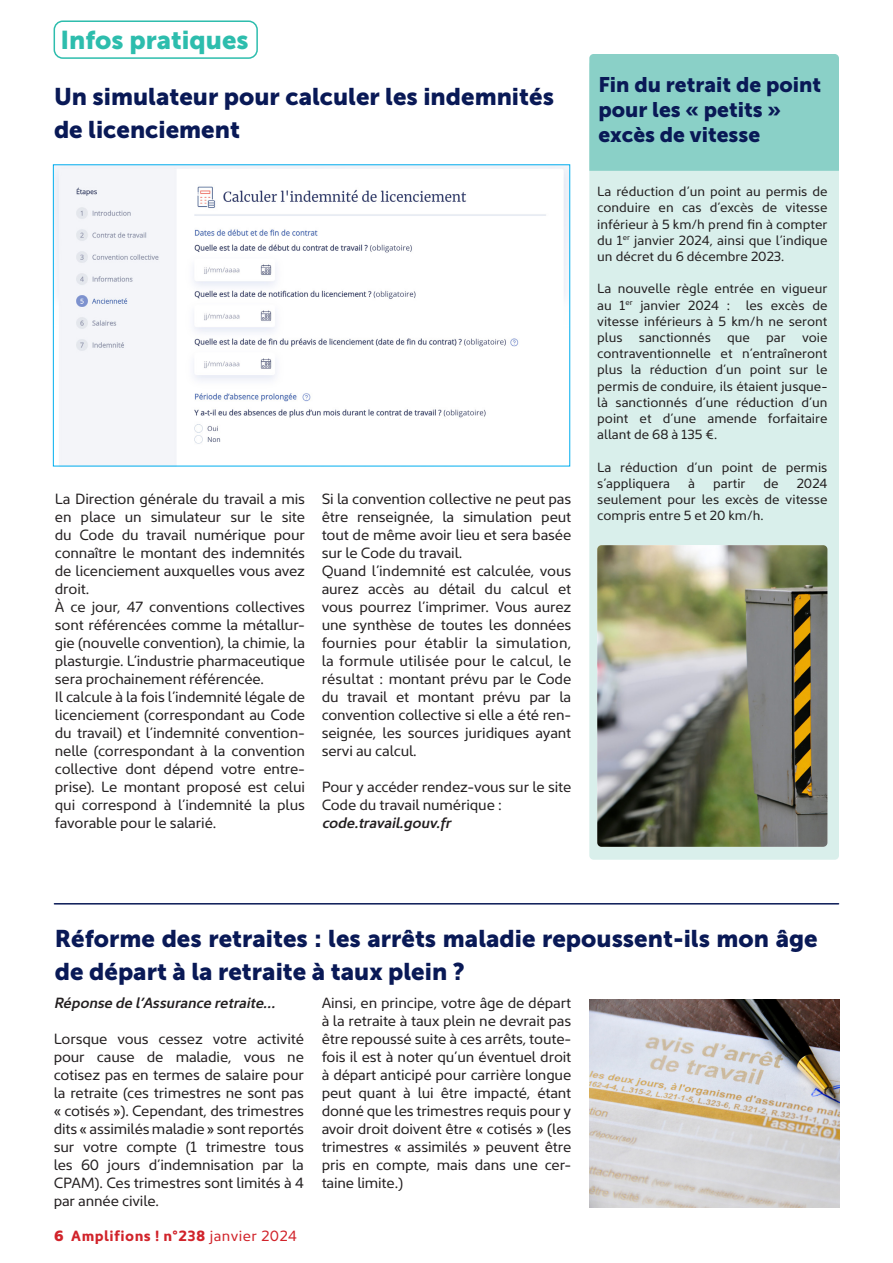
<style>
.page{position:relative;width:893px;height:1263px;background:#fff}
.page>*{position:absolute;margin:0;border:0;box-sizing:border-box;transform-origin:0 0}
.t1{font:25.65px "Museo Sans 900";color:#2dbdad}
.t2{font:24px/33px "Museo Sans 900";color:#091956}
.t3{font:21px/25.2px "Museo Sans 900";color:#091956}
.t4{font:15px/18px "Kyrial Sans Pro";letter-spacing:-.01em;color:#231f20;text-align:justify}
.t5{font:italic 600 15px "Kyrial Sans Pro";letter-spacing:-.01em;color:#231f20}
.t6{font:700 15px "Kyrial Sans Pro";letter-spacing:.03em;color:#d1232a}
.t7{font:13.5px/16.2px "Kyrial Sans Pro";color:#231f20;text-align:justify}
.s1{font-weight:900}
.s2{font-weight:400}
</style>
<div class="page">
<div style="left:589px;top:60px;width:250px;height:800px;background:#d9efeb;border-radius:4px"></div>
<div style="left:589px;top:54px;width:250px;height:117px;background:#8ad0c7"></div>
<div style="left:54px;top:20px;width:204px;height:39px;border:2px solid #2dbdad;border-radius:9px"></div>
<hr style="left:54px;top:903px;width:784px;height:1px;background:#091956">
<img style="left:55px;top:167px;width:513px;height:297px">
<img style="left:589px;top:1000px;width:250px;height:207px">
<img style="left:597px;top:545px;width:230px;height:302px">
<p class="t1" style="left:60px;top:25px;width:190px">Infos pratiques</p>
<p class="t2" style="left:54px;top:80px;width:501px">Un simulateur pour calculer les indemnités de licenciement</p>
<p class="t3" style="left:598px;top:72px;width:224px">Fin du retrait de point pour les « petits » excès de vitesse</p>
<p class="t4" style="left:55px;top:489px;width:252px">La Direction générale du travail a mis en place un simulateur sur le site du Code du travail numérique pour connaître le montant des indemnités de licenciement auxquelles vous avez droit.</p>
<p class="t4" style="left:55px;top:597px;width:252px">À ce jour, 47 conventions collectives sont référencées comme la métallur&shy;gie (nouvelle convention), la chimie, la plasturgie. L’industrie pharmaceutique sera prochainement référencée.</p>
<p class="t4" style="left:55px;top:687px;width:252px">Il calcule à la fois l’indemnité légale de licenciement (correspondant au Code du travail) et l’indemnité convention&shy;nelle (correspondant à la convention collective dont dépend votre entre&shy;prise). Le montant proposé est celui qui correspond à l’indemnité la plus favorable pour le salarié.</p>
<p class="t4" style="left:322px;top:489px;width:251px">Si la convention collective ne peut pas être renseignée, la simulation peut tout de même avoir lieu et sera basée sur le Code du travail.</p>
<p class="t4" style="left:322px;top:561px;width:251px">Quand l’indemnité est calculée, vous aurez accès au détail du calcul et vous pourrez l’imprimer. Vous aurez une synthèse de toutes les données fournies pour établir la simulation, la formule utilisée pour le calcul, le résultat : montant prévu par le Code du travail et montant prévu par la convention collective si elle a été ren&shy;seignée, les sources juridiques ayant servi au calcul.</p>
<p class="t4" style="left:322px;top:777px;width:251px">Pour y accéder rendez-vous sur le site<br>Code du travail numérique :</p>
<p class="t5" style="left:322px;top:812px;width:131px">code.travail.gouv.fr</p>
<p class="t7" style="left:597px;top:183px;width:232px">La réduction d’un point au permis de conduire en cas d’excès de vitesse inférieur à 5 km/h prend fin à compter du 1<sup>er</sup> janvier 2024, ainsi que l’indique un décret du 6 décembre 2023.</p>
<p class="t7" style="left:597px;top:280px;width:232px">La nouvelle règle entrée en vigueur au 1<sup>er</sup> janvier 2024 : les excès de vitesse inférieurs à 5 km/h ne seront plus sanctionnés que par voie contraventionnelle et n’entraîneront plus la réduction d’un point sur le permis de conduire, ils étaient jusque&shy;là sanctionnés d’une réduction d’un point et d’une amende forfaitaire allant de 68 à 135 €.</p>
<p class="t7" style="left:597px;top:458px;width:232px">La réduction d’un point de permis s’appliquera</p>
<p class="t7" style="left:688px;top:474px;width:8px">à</p>
<p class="t7" style="left:713px;top:474px;width:34px">partir</p>
<p class="t7" style="left:763px;top:474px;width:17px">de</p>
<p class="t7" style="left:597px;top:474px;width:232px;text-indent:199px">2024 seulement pour les excès de vitesse compris entre 5 et 20 km/h.</p>
<p class="t2" style="left:55px;top:922px;width:764px">Réforme des retraites : les arrêts maladie repoussent-ils mon âge de départ à la retraite à taux plein ?</p>
<p class="t5" style="left:54px;top:992px;width:223px">Réponse de l’Assurance retraite…</p>
<p class="t4" style="left:54px;top:1029px;width:252px">Lorsque vous cessez votre activité pour cause de maladie, vous ne cotisez pas en termes de salaire pour la retraite (ces trimestres ne sont pas « cotisés »). Cependant, des trimestres dits « assimilés maladie » sont reportés sur votre compte (1 trimestre tous les 60 jours d’indemnisation par la CPAM). Ces trimestres sont limités à 4 par année civile.</p>
<p class="t6" style="left:54px;top:1225px;width:244px"><span class="s1">6</span> Amplifions ! n°238 <span class="s2">janvier 2024</span></p>
<p class="t4" style="left:322px;top:993px;width:251px">Ainsi, en principe, votre âge de départ à la retraite à taux plein ne devrait pas être repoussé suite à ces arrêts, toute&shy;fois il est à noter qu’un éventuel droit à départ anticipé pour carrière longue peut quant à lui être impacté, étant donné que les trimestres requis pour y avoir droit doivent être « cotisés » (les trimestres « assimilés » peuvent être pris en compte, mais dans une cer&shy;taine limite.)</p>
</div>
